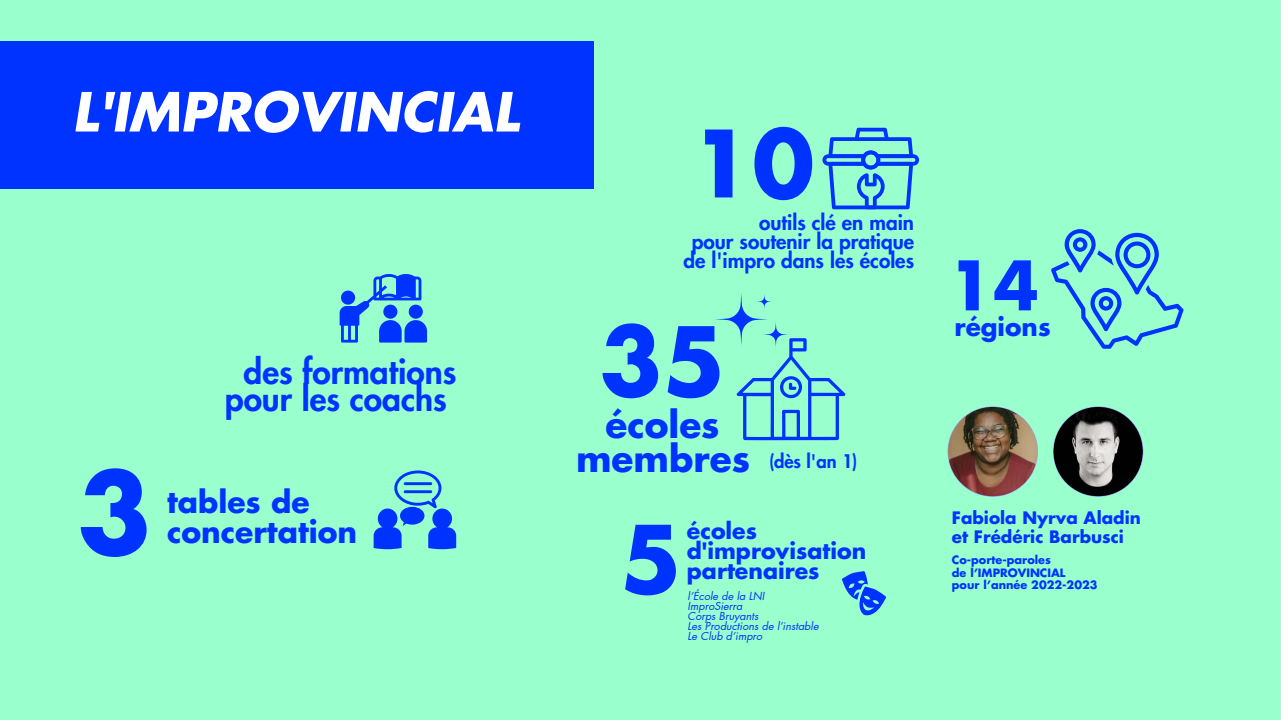
<style>
.page{position:relative;width:1281px;height:720px;background:#9fc}
.page>*{position:absolute;margin:0;border:0;box-sizing:border-box;transform-origin:0 0}
.t1{font:700 108.88px "Futura LT Pro";color:#03f}
.t2{font:700 92px "Futura LT Pro";color:#03f}
.t3{font:700 90.12px "Futura LT Pro";color:#03f}
.t4{font:700 66.38px "Futura LT Pro";color:#03f}
.t5{font:italic 700 52.5px "Futura LT Pro";color:#fff}
.t6{font:700 35.88px "Futura LT Pro";color:#03f}
.t7{font:800 33.38px "Futura LT Pro";color:#03f}
.t8{font:700 29.75px "Futura LT Pro";color:#03f}
.t9{font:700 24.88px "Futura LT Pro";color:#03f}
.t10{font:700 22.12px "Futura LT Pro";color:#03f}
.t11{font:800 20.75px "Futura LT Pro";color:#03f}
.t12{font:800 18.38px "Futura LT Pro";color:#03f}
.t13{font:700 16.75px "Futura LT Pro";color:#03f}
.t14{font:700 11.25px "Futura LT Pro";color:#03f}
.t15{font:italic 10.88px "Futura LT Pro";color:#03f}
</style>
<div class="page">
<div style="left:0;top:41px;width:593px;height:147px;background:#03f"></div>
<svg style="left:1051px;top:229px;width:132px;height:120px"></svg>
<svg style="left:374px;top:470px;width:82px;height:79px"></svg>
<hr style="left:404px;top:482px;width:28px;height:3px;background:#03f">
<hr style="left:404px;top:490px;width:28px;height:3px;background:#03f">
<svg style="left:340px;top:274px;width:87px;height:69px"></svg>
<svg style="left:822px;top:128px;width:97px;height:81px"></svg>
<svg style="left:715px;top:294px;width:131px;height:146px"></svg>
<svg style="left:842px;top:571px;width:45px;height:45px"></svg>
<svg style="left:947px;top:406px;width:91px;height:91px"></svg>
<img style="left:948px;top:407px;width:89px;height:89px;border-radius:50%">
<svg style="left:1053px;top:406px;width:90px;height:91px"></svg>
<img style="left:1053px;top:407px;width:89px;height:89px;border-radius:50%">
<p class="t5" style="left:72px;top:88px;width:448px">L'IMPROVINCIAL</p>
<p class="t1" style="left:77px;top:464px;width:76px">3</p>
<p class="t7" style="left:244px;top:356px;width:214px">des formations</p>
<p class="t7" style="left:225px;top:384px;width:223px">pour les coachs</p>
<p class="t8" style="left:167px;top:488px;width:144px">tables de</p>
<p class="t8" style="left:167px;top:518px;width:192px">concertation</p>
<p class="t3" style="left:690px;top:123px;width:125px">10</p>
<p class="t11" style="left:759px;top:213px;width:157px">outils clé en main</p>
<p class="t11" style="left:692px;top:232px;width:224px">pour soutenir la pratique</p>
<p class="t11" style="left:683px;top:251px;width:232px">de l'impro dans les écoles</p>
<p class="t2" style="left:599px;top:320px;width:128px">35</p>
<p class="t6" style="left:605px;top:409px;width:116px">écoles</p>
<p class="t6" style="left:576px;top:442px;width:176px">membres</p>
<p class="t12" style="left:769px;top:453px;width:90px">(dès l'an 1)</p>
<p class="t3" style="left:620px;top:518px;width:63px">5</p>
<p class="t10" style="left:687px;top:520px;width:72px">écoles</p>
<p class="t10" style="left:687px;top:540px;width:181px">d'improvisation</p>
<p class="t10" style="left:687px;top:560px;width:134px">partenaires</p>
<p class="t15" style="left:687px;top:591px;width:78px">l’École de la LNI</p>
<p class="t15" style="left:687px;top:601px;width:56px">ImproSierra</p>
<p class="t15" style="left:687px;top:611px;width:72px">Corps Bruyants</p>
<p class="t15" style="left:687px;top:621px;width:133px">Les Productions de l’instable</p>
<p class="t15" style="left:687px;top:631px;width:76px">Le Club d’impro</p>
<p class="t4" style="left:948px;top:256px;width:93px">14</p>
<p class="t9" style="left:954px;top:315px;width:98px">régions</p>
<p class="t13" style="left:952px;top:511px;width:190px">Fabiola Nyrva Aladin</p>
<p class="t13" style="left:952px;top:529px;width:174px">et Frédéric Barbusci</p>
<p class="t14" style="left:952px;top:555px;width:100px">Co-porte-paroles</p>
<p class="t14" style="left:952px;top:567px;width:115px">de l’IMPROVINCIAL</p>
<p class="t14" style="left:952px;top:580px;width:147px">pour l’année 2022-2023</p>
</div>
